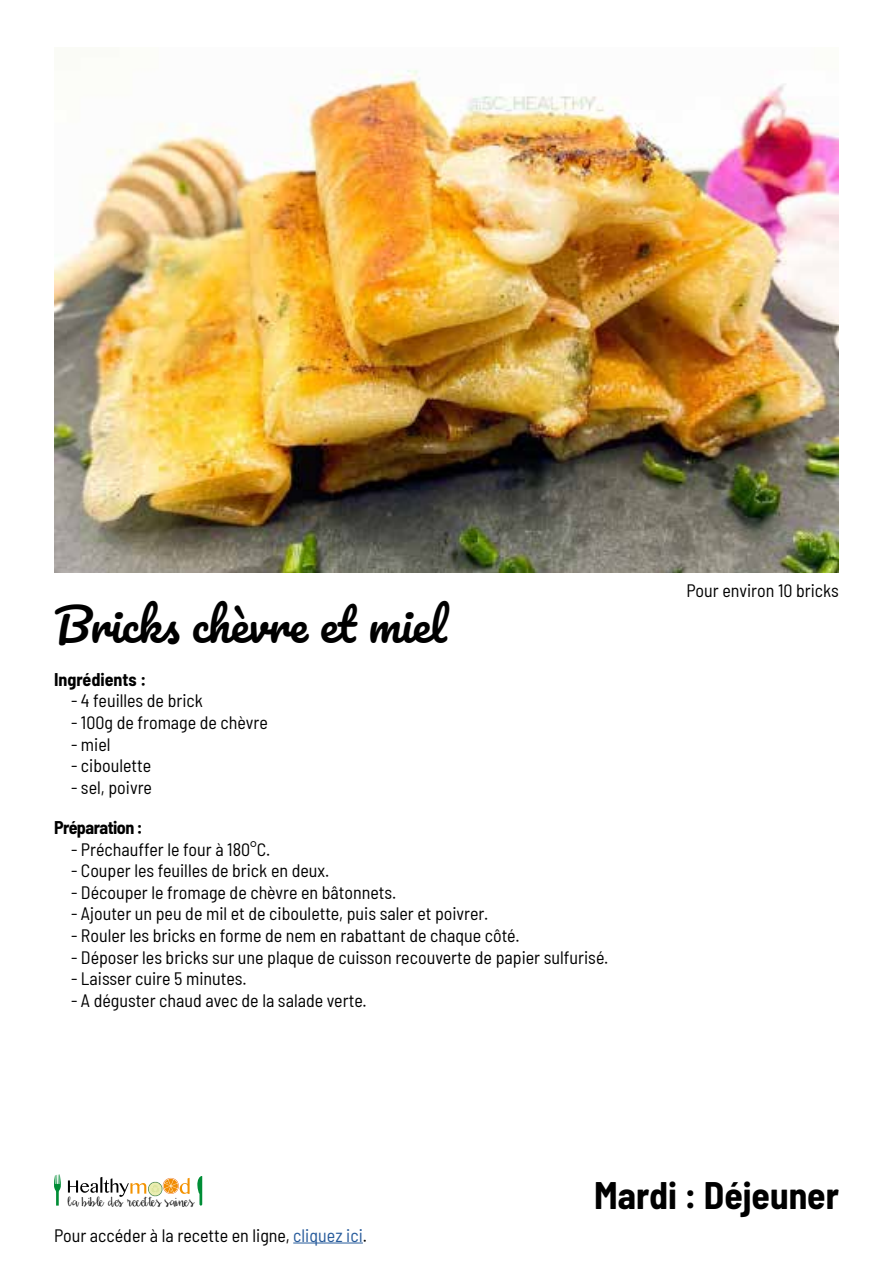
<style>
.page{position:relative;width:893px;height:1263px;background:#fff}
.page>*{position:absolute;margin:0;border:0;box-sizing:border-box;transform-origin:0 0}
.t1{font:45px "Pacifico";color:#000}
.t2{font:700 semi-condensed 37.5px "Barlow";color:#000}
.t3{font:semi-condensed 18px "Barlow";color:#000}
.t4{font:700 semi-condensed 18px "Barlow";letter-spacing:-.02em;color:#000}
.t5{font:700 semi-condensed 18px "Barlow";color:#000}
.t6{font:13.8px "Daydreamer";color:#000}
.s1{color:#275b9b}
</style>
<div class="page">
<svg style="left:54px;top:1174px;width:7px;height:31px"></svg>
<svg style="left:68px;top:1177px;width:122px;height:20px"></svg>
<svg style="left:197px;top:1176px;width:5px;height:29px"></svg>
<hr style="left:293px;top:1242px;width:70px;height:1px;background:#275b9b">
<img style="left:54px;top:70px;width:785px;height:502px">
<h1 class="t1" style="left:54px;top:601px;width:392px">Bricks chèvre et miel</h1>
<p class="t5" style="left:54px;top:666px;width:94px">Ingrédients :</p>
<p class="t3" style="left:71px;top:688px;width:133px">- 4 feuilles de brick</p>
<p class="t3" style="left:71px;top:709px;width:198px">- 100g de fromage de chèvre</p>
<p class="t3" style="left:71px;top:731px;width:41px">- miel</p>
<p class="t3" style="left:71px;top:753px;width:82px">- ciboulette</p>
<p class="t3" style="left:71px;top:774px;width:82px">- sel, poivre</p>
<p class="t4" style="left:54px;top:814px;width:90px">Préparation :</p>
<p class="t3" style="left:71px;top:836px;width:201px">- Préchauffer le four à 180°C.</p>
<p class="t3" style="left:71px;top:858px;width:260px">- Couper les feuilles de brick en deux.</p>
<p class="t3" style="left:71px;top:879px;width:327px">- Découper le fromage de chèvre en bâtonnets.</p>
<p class="t3" style="left:71px;top:901px;width:419px">- Ajouter un peu de mil et de ciboulette, puis saler et poivrer.</p>
<p class="t3" style="left:71px;top:922px;width:450px">- Rouler les bricks en forme de nem en rabattant de chaque côté.</p>
<p class="t3" style="left:71px;top:944px;width:539px">- Déposer les bricks sur une plaque de cuisson recouverte de papier sulfurisé.</p>
<p class="t3" style="left:71px;top:966px;width:177px">- Laisser cuire 5 minutes.</p>
<p class="t3" style="left:71px;top:987px;width:297px">- A déguster chaud avec de la salade verte.</p>
<p class="t3" style="left:686px;top:577px;width:154px">Pour environ 10 bricks</p>
<p class="t6" style="left:68px;top:1193px;width:128px">la bible des recettes saines</p>
<p class="t3" style="left:54px;top:1222px;width:315px">Pour accéder à la recette en ligne, <span class="s1">cliquez ici</span>.</p>
<h2 class="t2" style="left:594px;top:1168px;width:246px">Mardi : Déjeuner</h2>
</div>
